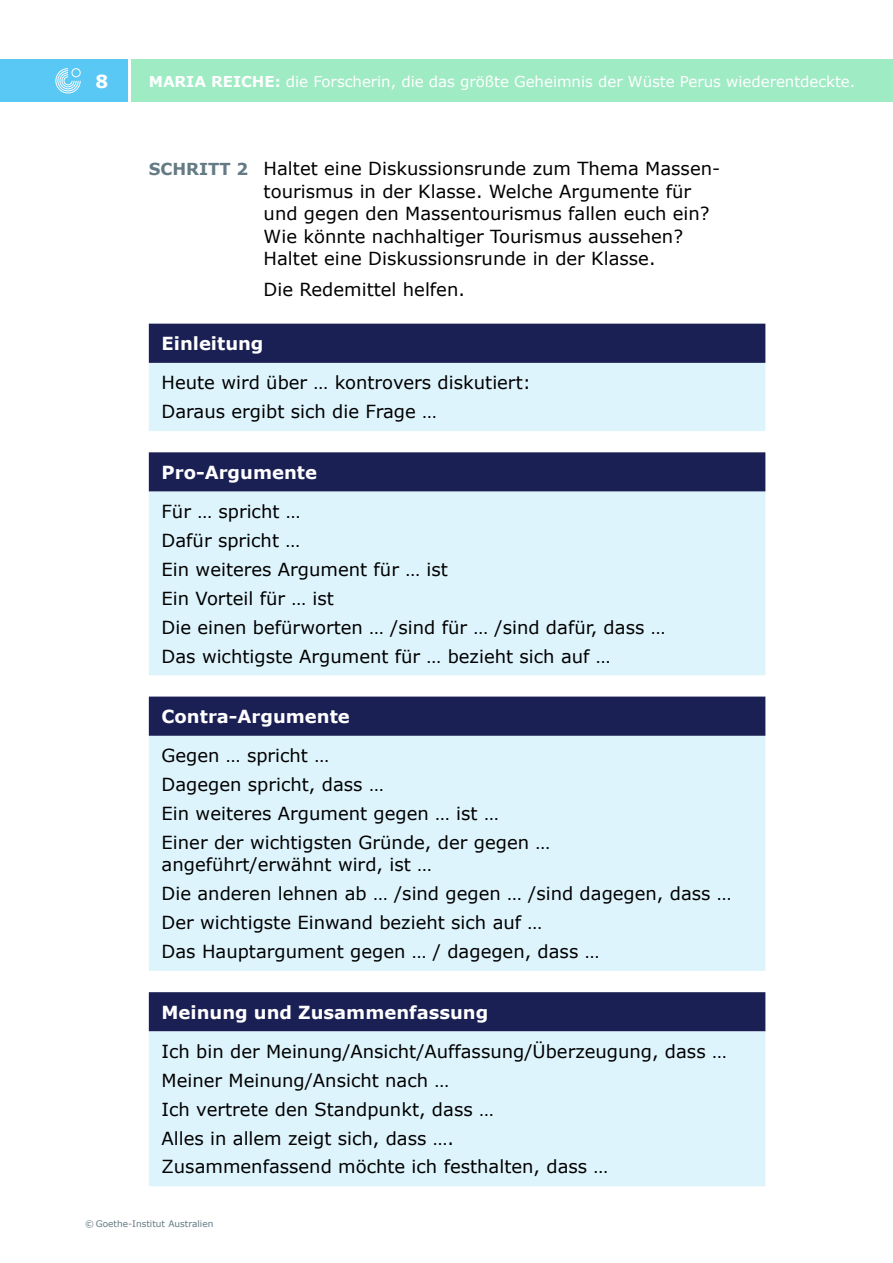
<style>
.page{position:relative;width:893px;height:1263px;background:#fff}
.page>*{position:absolute;margin:0;border:0;box-sizing:border-box;transform-origin:0 0}
.t1{font:18px/28.8px "Verdana";color:#000}
.t2{font:700 18px "Verdana";color:#fff}
.t3{font:15px "Verdana";letter-spacing:-.005em;color:#fff}
.t4{font:9px "Verdana";color:#647a84}
.s1{font-weight:700}
.s2{font-weight:700;font-size:16.5px;color:#647a84}
</style>
<div class="page">
<div style="left:0;top:60px;width:128px;height:42px;background:#5ac8f5"></div>
<svg style="left:55px;top:68px;width:26px;height:25px"></svg>
<div style="left:132px;top:60px;width:761px;height:42px;background:#9febc4"></div>
<div style="left:149px;top:324px;width:616px;height:39px;background:#1a1f54"></div>
<svg style="left:149px;top:363px;width:616px;height:823px;background:#c4d6e5"></svg>
<p class="t2" style="left:96px;top:68px;width:14px">8</p>
<p class="t3" style="left:149px;top:71px;width:708px"><span class="s1">MARIA REICHE:</span> die Forscherin, die das größte Geheimnis der Wüste Perus wiederentdeckte.</p>
<p class="t1" style="left:264px;top:157px;width:458px;line-height:22.5px;text-indent:-115px"><span class="s2">SCHRITT 2</span> Haltet eine Diskussionsrunde zum Thema Massen&shy;tourismus in der Klasse. Welche Argumente für und gegen den Massentourismus fallen euch ein?<br>Wie könnte nachhaltiger Tourismus aussehen?<br>Haltet eine Diskussionsrunde in der Klasse.</p>
<p class="t1" style="left:264px;top:275px;width:203px">Die Redemittel helfen.</p>
<p class="t2" style="left:162px;top:331px;width:103px">Einleitung</p>
<p class="t1" style="left:162px;top:368px;width:371px">Heute wird über … kontrovers diskutiert:<br>Daraus ergibt sich die Frage …</p>
<p class="t2" style="left:162px;top:460px;width:157px">Pro-Argumente</p>
<p class="t1" style="left:162px;top:497px;width:505px">Für … spricht …<br>Dafür spricht …<br>Ein weiteres Argument für … ist<br>Ein Vorteil für … ist<br>Die einen befürworten … /sind für … /sind dafür, dass …<br>Das wichtigste Argument für … bezieht sich auf …</p>
<p class="t2" style="left:162px;top:704px;width:190px">Contra-Argumente</p>
<p class="t1" style="left:162px;top:741px;width:390px">Gegen … spricht …<br>Dagegen spricht, dass …<br>Ein weiteres Argument gegen … ist …<br>Einer der wichtigsten Gründe, der gegen …</p>
<p class="t1" style="left:162px;top:850px;width:572px">angeführt/erwähnt wird, ist …<br>Die anderen lehnen ab … /sind gegen … /sind dagegen, dass … Der wichtigste Einwand bezieht sich auf …<br>Das Hauptargument gegen … / dagegen, dass …</p>
<p class="t2" style="left:162px;top:999px;width:328px">Meinung und Zusammenfassung</p>
<p class="t1" style="left:162px;top:1037px;width:567px">Ich bin der Meinung/Ansicht/Auffassung/Überzeugung, dass … Meiner Meinung/Ansicht nach …<br>Ich vertrete den Standpunkt, dass …<br>Alles in allem zeigt sich, dass ….<br>Zusammenfassend möchte ich festhalten, dass …</p>
<p class="t4" style="left:85px;top:1218px;width:130px">© Goethe-Institut Australien</p>
</div>
